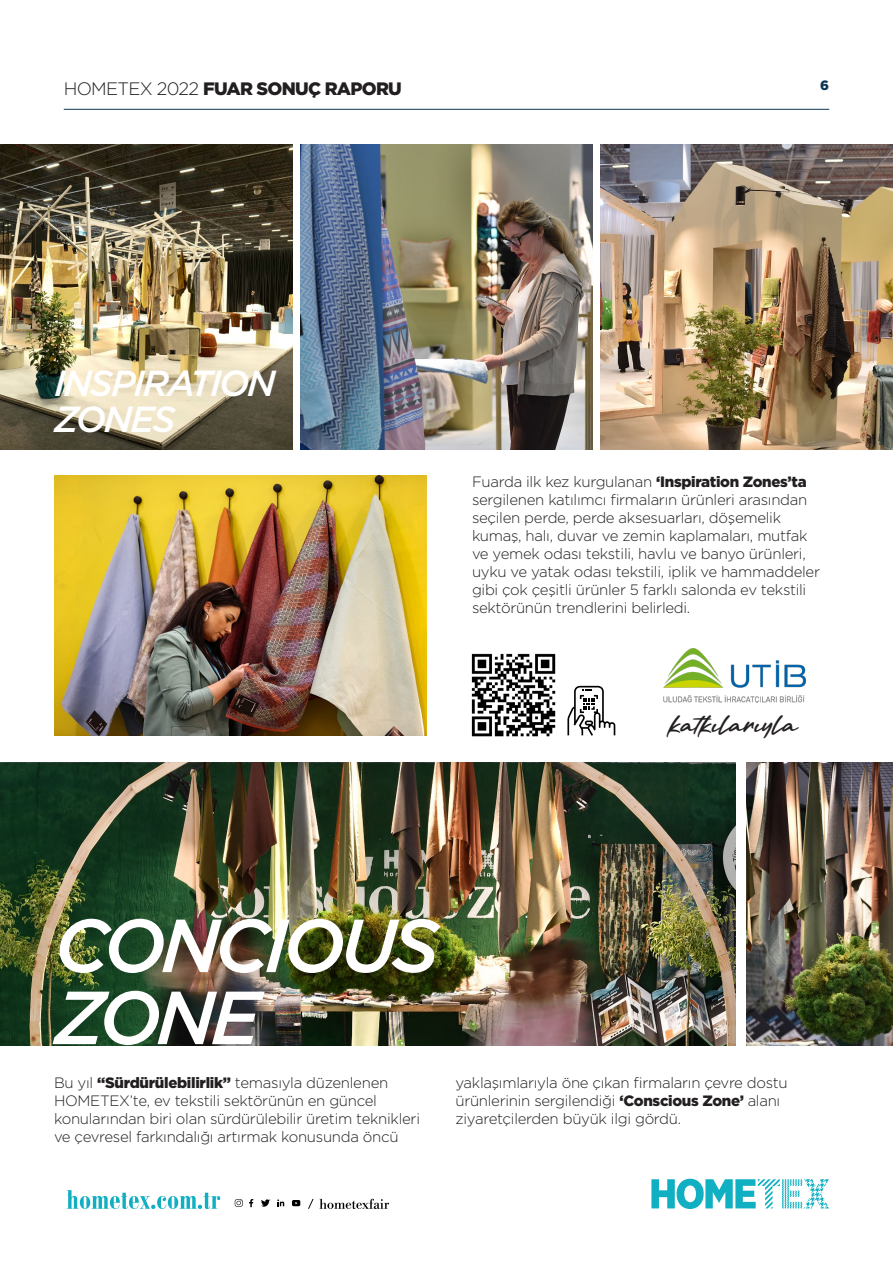
<style>
.page{position:relative;width:893px;height:1263px;background:#fff}
.page>*{position:absolute;margin:0;border:0;box-sizing:border-box;transform-origin:0 0}
.Left{font:italic 500 75px "Gotham";letter-spacing:-.07em;color:#fff}
.Left-2{font:italic 500 36.3px "Gotham";letter-spacing:-.055em;color:#fff}
.t1{font:31.5px "Dark Twenty";color:#231f20}
.t2{font:900 18px "Gotham";letter-spacing:-.04em;color:#231f20}
.t3{font:300 15px/18px "Gotham";letter-spacing:-.02em;color:#231f20}
.t4{font:900 13.5px "Gotham";color:#0d3655}
.s1{font-weight:300}
.s2{font-weight:900}
</style>
<div class="page">
<hr style="left:64px;top:109px;width:765px;height:1px;background:#0d3655">
<img style="left:0;top:145px;width:293px;height:305px">
<img style="left:300px;top:145px;width:293px;height:305px">
<img style="left:600px;top:145px;width:293px;height:305px">
<img style="left:0;top:763px;width:736px;height:283px">
<img style="left:747px;top:763px;width:146px;height:283px">
<svg style="left:308px;top:1199px;width:81px;height:10px"></svg>
<svg style="left:235px;top:1199px;width:8px;height:8px"></svg>
<svg style="left:249px;top:1199px;width:4px;height:8px"></svg>
<svg style="left:261px;top:1199px;width:10px;height:8px"></svg>
<svg style="left:277px;top:1199px;width:7px;height:7px"></svg>
<svg style="left:292px;top:1200px;width:8px;height:6px"></svg>
<svg style="left:67px;top:1190px;width:153px;height:19px"></svg>
<svg style="left:651px;top:1179px;width:178px;height:30px"></svg>
<img style="left:54px;top:475px;width:373px;height:261px">
<img style="left:471px;top:653px;width:85px;height:84px">
<svg style="left:567px;top:686px;width:48px;height:50px"></svg>
<img style="left:663px;top:648px;width:142px;height:55px">
<p class="t2" style="left:64px;top:77px;width:340px"><span class="s1">HOMETEX 2022</span> FUAR SONUÇ RAPORU</p>
<p class="t4" style="left:820px;top:76px;width:10px">6</p>
<p class="Left-2" style="left:54px;top:359px;width:223px">INSPIRATION</p>
<p class="Left-2" style="left:54px;top:395px;width:123px">ZONES</p>
<p class="t3" style="left:472px;top:473px;width:350px">Fuarda ilk kez kurgulanan <span class="s2">‘Inspiration Zones’ta </span>sergilenen katılımcı firmaların ürünleri arasından seçilen perde, perde aksesuarları, döşemelik kumaş, halı, duvar ve zemin kaplamaları, mutfak ve yemek odası tekstili, havlu ve banyo ürünleri, uyku ve yatak odası tekstili, iplik ve hammaddeler gibi çok çeşitli ürünler 5 farklı salonda ev tekstili sektörünün trendlerini belirledi.</p>
<p class="t1" style="left:670px;top:698px;width:129px">katkılarıyla</p>
<p class="Left" style="left:54px;top:896px;width:387px">CONCIOUS</p>
<p class="Left" style="left:54px;top:968px;width:208px">ZONE</p>
<p class="t3" style="left:54px;top:1073px;width:368px">Bu yıl <span class="s2">“Sürdürülebilirlik”</span> temasıyla düzenlenen HOMETEX’te, ev tekstili sektörünün en güncel konularından biri olan sürdürülebilir üretim teknikleri ve çevresel farkındalığı artırmak konusunda öncü</p>
<p class="t3" style="left:455px;top:1073px;width:334px">yaklaşımlarıyla öne çıkan firmaların çevre dostu ürünlerinin sergilendiği <span class="s2">‘Conscious Zone’</span> alanı ziyaretçilerden büyük ilgi gördü.</p>
</div>
